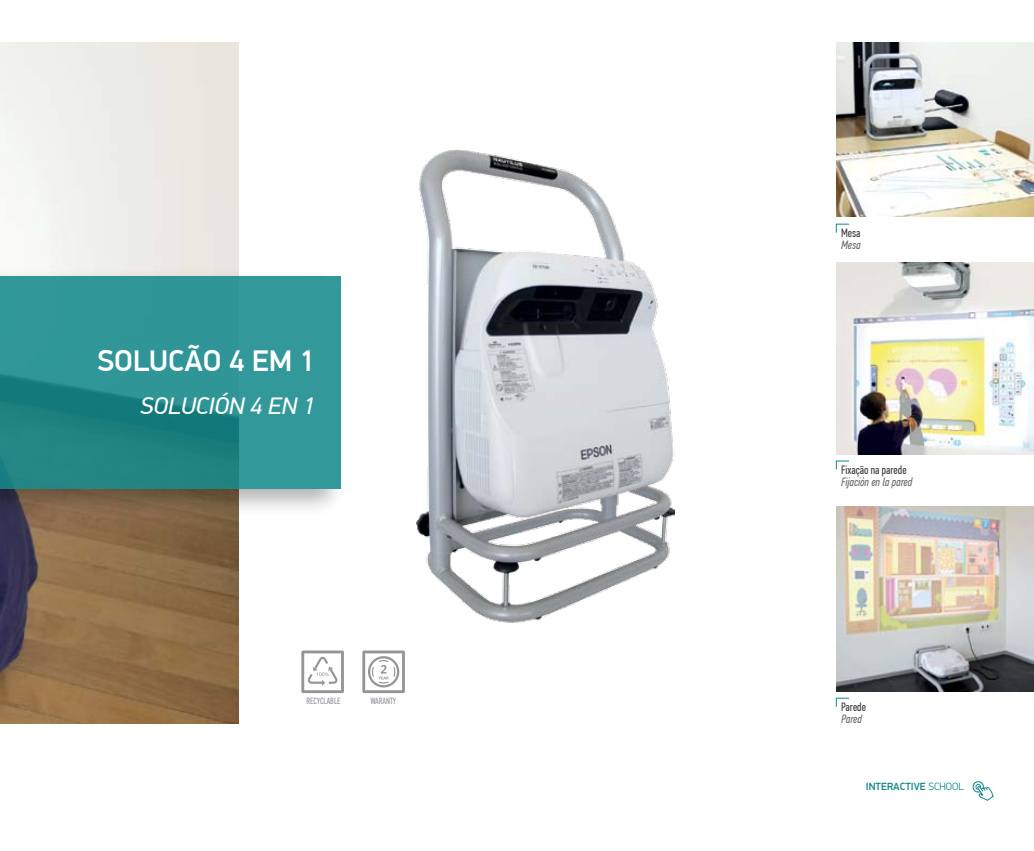
<style>
.page{position:relative;width:1034px;height:851px;background:#fff}
.page>*{position:absolute;margin:0;border:0;box-sizing:border-box;transform-origin:0 0}
.t1{font:500 30px "PF Din Display Pro";color:#fff}
.t2{font:italic 24px "PF Din Display Pro";color:#fff}
.t3{font:italic 12px "PF Din Text Comp Pro";color:#6d6e71}
.t4{font:12px "PF Din Text Comp Pro";color:#414042}
.t5{font:500 10.5px "PF Din Display Pro";color:#13898b}
.t6{font:9px "PF Din Text Comp Pro";color:#939598}
.s1{font-weight:300}
</style>
<div class="page">
<svg style="left:972px;top:781px;width:21px;height:20px"></svg>
<img style="left:0;top:43px;width:238px;height:680px">
<img style="left:416px;top:150px;width:258px;height:473px">
<img style="left:836px;top:262px;width:197px;height:192px">
<img style="left:836px;top:43px;width:197px;height:173px">
<img style="left:836px;top:506px;width:197px;height:185px">
<svg style="left:301px;top:650px;width:43px;height:43px"></svg>
<svg style="left:362px;top:650px;width:43px;height:43px"></svg>
<svg style="left:835px;top:460px;width:14px;height:10px"></svg>
<svg style="left:835px;top:224px;width:14px;height:9px"></svg>
<svg style="left:835px;top:697px;width:14px;height:10px"></svg>
<div style="left:1px;top:267px;width:346px;height:250px;background:#000;opacity:.36"></div>
<svg style="left:1px;top:276px;width:339px;height:213px;background:#2a8f90"></svg>
<h1 class="t1" style="left:97px;top:343px;width:219px">SOLUCÃO 4 EM 1</h1>
<h2 class="t2" style="left:140px;top:392px;width:176px">SOLUCIÓN 4 EN 1</h2>
<p class="t6" style="left:306px;top:695px;width:35px">RECYCLABLE</p>
<p class="t6" style="left:370px;top:695px;width:27px">WARANTY</p>
<p class="t4" style="left:840px;top:226px;width:21px">Mesa</p>
<p class="t3" style="left:840px;top:238px;width:21px">Mesa</p>
<p class="t4" style="left:840px;top:463px;width:67px">Fixação na parede</p>
<p class="t3" style="left:840px;top:475px;width:73px">Fijación en la pared</p>
<p class="t4" style="left:840px;top:700px;width:26px">Parede</p>
<p class="t3" style="left:840px;top:712px;width:22px">Pared</p>
<p class="t5" style="left:865px;top:780px;width:100px">INTERACTIVE <span class="s1">SCHOOL</span></p>
</div>
